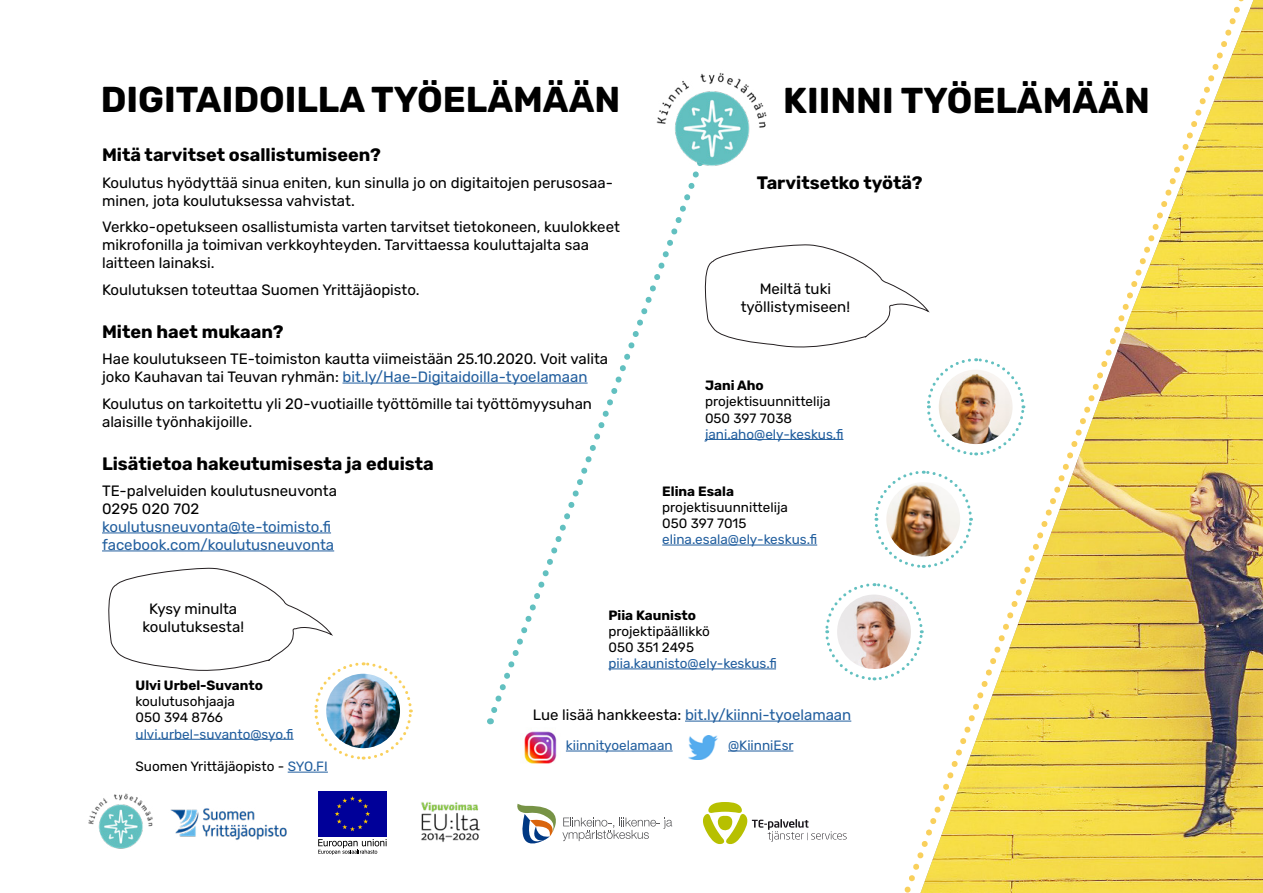
<style>
.page{position:relative;width:1263px;height:893px;background:#fff}
.page>*{position:absolute;margin:0;border:0;box-sizing:border-box;transform-origin:0 0}
.Otsikkotaso_2_-_Tois{font:700 36px "Rubik";color:#000}
.Otsikkotaso_3_-_väli{font:700 18px "Rubik";color:#000}
.Leipäteksti{font:15px/18px "Rubik";color:#000}
.Leipäteksti-2{font:15px/18px "Rubik";color:#215e9e}
.Kuplan_teksti{font:15px/18px "Rubik";color:#000;text-align:center}
.Leipäteksti-3{font:13.5px/16.2px "Rubik";color:#215e9e}
.Leipäteksti-4{font:13.5px "Rubik";color:#000}
.Leipäteksti-5{font:700 13.5px "Rubik";color:#000}
.s1{color:#215e9e}
.s2{color:#000}
</style>
<div class="page">
<img style="left:1255px;top:0;width:8px;height:893px">
<svg style="left:904px;top:0;width:351px;height:893px"></svg>
<div style="left:318px;top:791px;width:69px;height:46px;background:#009"></div>
<svg style="left:335px;top:796px;width:35px;height:35px"></svg>
<svg style="left:318px;top:839px;width:69px;height:16px"></svg>
<img style="left:421px;top:802px;width:60px;height:40px">
<svg style="left:703px;top:802px;width:144px;height:42px"></svg>
<svg style="left:517px;top:804px;width:155px;height:40px"></svg>
<img style="left:88px;top:793px;width:65px;height:56px">
<img style="left:170px;top:808px;width:117px;height:32px">
<svg style="left:486px;top:185px;width:234px;height:528px"></svg>
<img style="left:656px;top:72px;width:111px;height:113px">
<hr style="left:342px;top:383px;width:246px;height:1px;background:#215e9e">
<hr style="left:102px;top:533px;width:229px;height:1px;background:#215e9e">
<hr style="left:102px;top:551px;width:232px;height:1px;background:#215e9e">
<svg style="left:108px;top:567px;width:305px;height:193px"></svg>
<img style="left:326px;top:674px;width:74px;height:74px;border-radius:37px">
<hr style="left:288px;top:772px;width:40px;height:1px;background:#215e9e">
<hr style="left:662px;top:545px;width:155px;height:1px;background:#215e9e">
<svg style="left:874px;top:469px;width:100px;height:100px"></svg>
<img style="left:886px;top:482px;width:74px;height:74px;border-radius:37px">
<hr style="left:608px;top:669px;width:168px;height:1px;background:#215e9e">
<svg style="left:825px;top:582px;width:99px;height:100px"></svg>
<img style="left:837px;top:595px;width:74px;height:74px;border-radius:37px">
<hr style="left:685px;top:721px;width:166px;height:1px;background:#215e9e">
<img style="left:524px;top:731px;width:33px;height:33px">
<hr style="left:566px;top:751px;width:107px;height:1px;background:#215e9e">
<img style="left:688px;top:736px;width:43px;height:24px">
<hr style="left:728px;top:751px;width:65px;height:1px;background:#215e9e">
<svg style="left:700px;top:244px;width:326px;height:213px"></svg>
<h2 class="Otsikkotaso_2_-_Tois" style="left:101px;top:79px;width:521px">DIGITAIDOILLA TYÖELÄMÄÄN</h2>
<h3 class="Otsikkotaso_3_-_väli" style="left:102px;top:145px;width:280px">Mitä tarvitset osallistumiseen?</h3>
<p class="Leipäteksti" style="left:102px;top:174px;width:512px">Koulutus hyödyttää sinua eniten, kun sinulla jo on digitaitojen perusosaa&shy;minen, jota koulutuksessa vahvistat.</p>
<p class="Leipäteksti" style="left:102px;top:219px;width:519px">Verkko-opetukseen osallistumista varten tarvitset tietokoneen, kuulokkeet mikrofonilla ja toimivan verkkoyhteyden. Tarvittaessa kouluttajalta saa laitteen lainaksi.</p>
<p class="Leipäteksti" style="left:102px;top:281px;width:319px">Koulutuksen toteuttaa Suomen Yrittäjäopisto.</p>
<h3 class="Otsikkotaso_3_-_väli" style="left:102px;top:321px;width:183px">Miten haet mukaan?</h3>
<p class="Leipäteksti" style="left:102px;top:350px;width:508px">Hae koulutukseen TE-toimiston kautta viimeistään 25.10.2020. Voit valita joko Kauhavan tai Teuvan ryhmän: <span class="s1">bit.ly/Hae-Digitaidoilla-tyoelamaan</span></p>
<p class="Leipäteksti" style="left:102px;top:395px;width:491px">Koulutus on tarkoitettu yli 20-vuotiaille työttömille tai työttömyysuhan alaisille työnhakijoille.</p>
<h3 class="Otsikkotaso_3_-_väli" style="left:102px;top:453px;width:333px">Lisätietoa hakeutumisesta ja eduista</h3>
<p class="Leipäteksti-2" style="left:102px;top:482px;width:237px"><span class="s2">TE-palveluiden koulutusneuvonta<br>0295 020 702 </span>koulutusneuvonta@te-toimisto.fi facebook.com/koulutusneuvonta</p>
<h2 class="Otsikkotaso_2_-_Tois" style="left:783px;top:80px;width:368px">KIINNI TYÖELÄMÄÄN</h2>
<h3 class="Otsikkotaso_3_-_väli" style="left:757px;top:172px;width:167px">Tarvitsetko työtä?</h3>
<p class="Kuplan_teksti" style="left:760px;top:280px;width:73px">Meiltä tuki</p>
<p class="Kuplan_teksti" style="left:741px;top:298px;width:111px">työllistymiseen!</p>
<p class="Leipäteksti-5" style="left:705px;top:378px;width:60px">Jani Aho</p>
<p class="Leipäteksti-4" style="left:705px;top:394px;width:127px">projektisuunnittelija</p>
<p class="Leipäteksti-3" style="left:705px;top:410px;width:140px"><span class="s2">050 397 7038 </span>jani.aho@ely-keskus.fi</p>
<p class="Leipäteksti-5" style="left:662px;top:483px;width:73px">Elina Esala</p>
<p class="Leipäteksti-4" style="left:662px;top:500px;width:127px">projektisuunnittelija</p>
<p class="Leipäteksti-3" style="left:662px;top:516px;width:156px"><span class="s2">050 397 7015 </span>elina.esala@ely-keskus.fi</p>
<p class="Kuplan_teksti" style="left:142px;top:600px;width:103px">Kysy minulta koulutuksesta!</p>
<p class="Leipäteksti-5" style="left:136px;top:677px;width:129px">Ulvi Urbel-Suvanto</p>
<p class="Leipäteksti-4" style="left:136px;top:694px;width:101px">koulutusohjaaja</p>
<p class="Leipäteksti-3" style="left:136px;top:710px;width:160px"><span class="s2">050 394 8766 </span>ulvi.urbel-suvanto@syo.fi</p>
<p class="Leipäteksti-4" style="left:136px;top:759px;width:194px">Suomen Yrittäjäopisto - <span class="s1">SYO.FI</span></p>
<p class="Leipäteksti-5" style="left:608px;top:607px;width:89px">Piia Kaunisto</p>
<p class="Leipäteksti-4" style="left:608px;top:623px;width:103px">projektipäällikkö</p>
<p class="Leipäteksti-3" style="left:608px;top:640px;width:170px"><span class="s2">050 351 2495 </span>piia.kaunisto@ely-keskus.fi</p>
<p class="Leipäteksti-2" style="left:533px;top:706px;width:320px"><span class="s2">Lue lisää hankkeesta:</span> bit.ly/kiinni-tyoelamaan</p>
<p class="Leipäteksti-3" style="left:566px;top:738px;width:108px">kiinnityoelamaan</p>
<p class="Leipäteksti-3" style="left:728px;top:738px;width:67px">@KiinniEsr</p>
</div>
